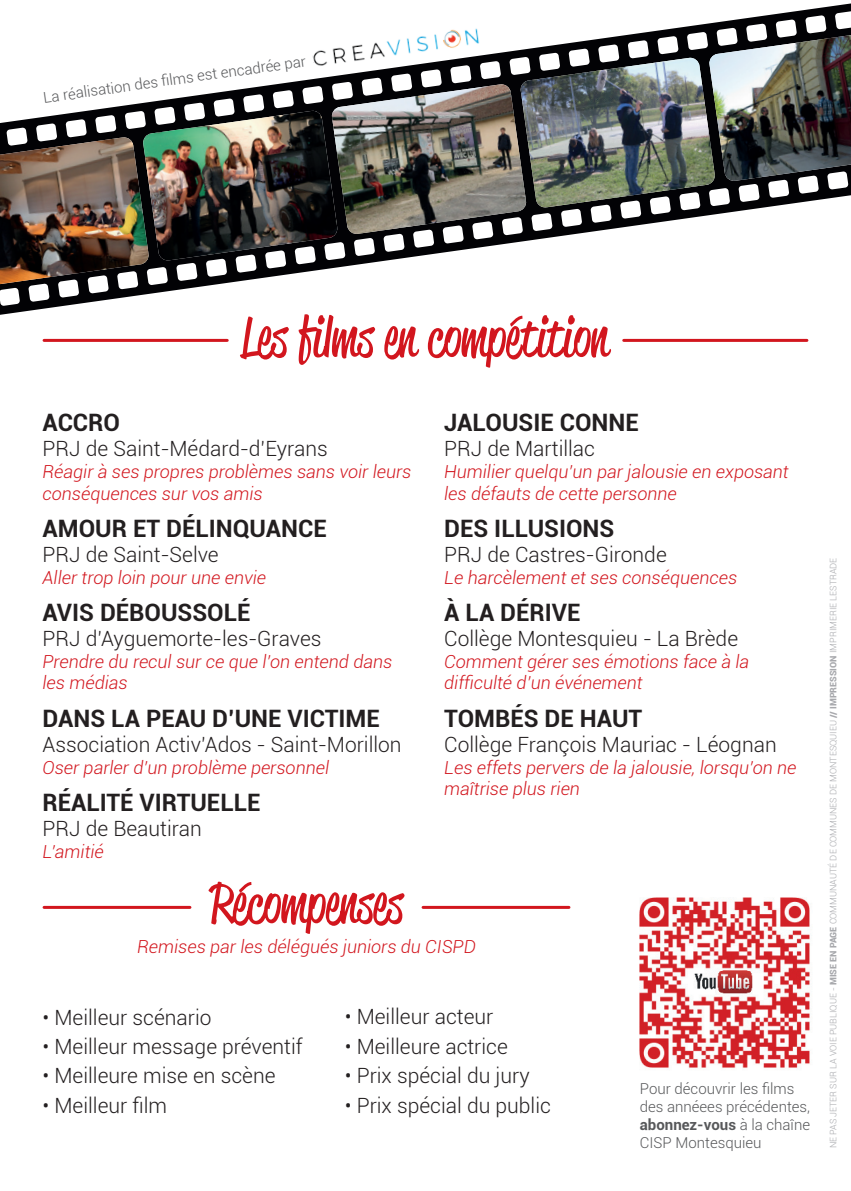
<style>
.page{position:relative;width:851px;height:1191px;background:#fff}
.page>*{position:absolute;margin:0;border:0;box-sizing:border-box;transform-origin:0 0}
.t1{font:700 24px "Roboto";color:#231f20}
.t2{font:300 21px "Roboto";color:#231f20}
.t3{font:italic 300 18px/21.6px "Roboto";color:#d2161e}
.t4{font:300 15px/18px "Roboto";color:#57585a}
.t5{font:300 9px "Roboto";color:#a8a9ad}
.s1{font-weight:700}
.s2{font-weight:900}
</style>
<div class="page">
<svg style="left:0;top:3px;width:850px;height:312px"></svg>
<img style="left:0;top:31px;width:850px;height:256px">
<img style="left:708px;top:35px;width:142px;height:146px">
<svg style="left:239px;top:314px;width:372px;height:54px"></svg>
<svg style="left:208px;top:881px;width:196px;height:53px"></svg>
<hr style="left:623px;top:339px;width:183px;height:3px;background:#d2161e">
<hr style="left:44px;top:339px;width:183px;height:3px;background:#d2161e">
<hr style="left:44px;top:906px;width:146px;height:3px;background:#d2161e">
<hr style="left:423px;top:906px;width:146px;height:3px;background:#d2161e">
<img style="left:639px;top:897px;width:171px;height:171px">
<img style="left:311px;top:23px;width:185px;height:48px">
<p class="t4" style="left:42px;top:88px;width:266px;rotate:-8deg">La réalisation des fi lms est encadrée par</p>
<h1 class="t1" style="left:43px;top:406px;width:79px">ACCRO</h1>
<p class="t2" style="left:43px;top:434px;width:287px">PRJ de Saint-Médard-d’Eyrans</p>
<p class="t3" style="left:43px;top:460px;width:370px">Réagir à ses propres problèmes sans voir leurs conséquences sur vos amis</p>
<h1 class="t1" style="left:43px;top:511px;width:285px">AMOUR ET DÉLINQUANCE</h1>
<p class="t2" style="left:43px;top:540px;width:178px">PRJ de Saint-Selve</p>
<p class="t3" style="left:43px;top:566px;width:225px">Aller trop loin pour une envie</p>
<h1 class="t1" style="left:43px;top:595px;width:209px">AVIS DÉBOUSSOLÉ</h1>
<p class="t2" style="left:43px;top:624px;width:280px">PRJ d’Ayguemorte-les-Graves</p>
<p class="t3" style="left:43px;top:650px;width:351px">Prendre du recul sur ce que l’on entend dans les médias</p>
<h1 class="t1" style="left:43px;top:701px;width:339px">DANS LA PEAU D’UNE VICTIME</h1>
<p class="t2" style="left:43px;top:730px;width:360px">Association Activ’Ados - Saint-Morillon</p>
<p class="t3" style="left:43px;top:756px;width:288px">Oser parler d’un problème personnel</p>
<h1 class="t1" style="left:43px;top:785px;width:219px">RÉALITÉ VIRTUELLE</h1>
<p class="t2" style="left:43px;top:814px;width:161px">PRJ de Beautiran</p>
<p class="t3" style="left:43px;top:840px;width:63px">L’amitié</p>
<h1 class="t1" style="left:444px;top:406px;width:196px">JALOUSIE CONNE</h1>
<p class="t2" style="left:444px;top:434px;width:152px">PRJ de Martillac</p>
<p class="t3" style="left:444px;top:460px;width:346px">Humilier quelqu’un par jalousie en exposant les défauts de cette personne</p>
<h1 class="t1" style="left:444px;top:511px;width:172px">DES ILLUSIONS</h1>
<p class="t2" style="left:444px;top:540px;width:224px">PRJ de Castres-Gironde</p>
<p class="t3" style="left:444px;top:566px;width:294px">Le harcèlement et ses conséquences</p>
<h1 class="t1" style="left:444px;top:595px;width:138px">À LA DÉRIVE</h1>
<p class="t2" style="left:444px;top:624px;width:295px">Collège Montesquieu - La Brède</p>
<p class="t3" style="left:444px;top:650px;width:306px">Comment gérer ses émotions face à la difficulté d’un événement</p>
<h1 class="t1" style="left:444px;top:701px;width:199px">TOMBÉS DE HAUT</h1>
<p class="t2" style="left:444px;top:730px;width:334px">Collège François Mauriac - Léognan</p>
<p class="t3" style="left:444px;top:756px;width:354px">Les effets pervers de la jalousie, lorsqu’on ne maîtrise plus rien</p>
<p class="t3" style="left:137px;top:935px;width:340px">Remises par les délégués juniors du CISPD</p>
<p class="t2" style="left:43px;top:1002px;width:170px">• Meilleur scénario</p>
<p class="t2" style="left:43px;top:1032px;width:261px">• Meilleur message préventif</p>
<p class="t2" style="left:43px;top:1061px;width:234px">• Meilleure mise en scène</p>
<p class="t2" style="left:43px;top:1090px;width:126px">• Meilleur film</p>
<p class="t2" style="left:345px;top:1002px;width:150px">• Meilleur acteur</p>
<p class="t2" style="left:345px;top:1032px;width:164px">• Meilleure actrice</p>
<p class="t2" style="left:345px;top:1061px;width:186px">• Prix spécial du jury</p>
<p class="t2" style="left:345px;top:1090px;width:208px">• Prix spécial du public</p>
<p class="t4" style="left:639px;top:1079px;width:172px">Pour découvrir les films des annéees précédentes, <span class="s1">abonnez-vous</span> à la chaîne<br>CISP Montesquieu</p>
<p class="t5" style="left:826px;top:1148px;width:592px;rotate:-90deg">NE PAS JETER SUR LA VOIE PUBLIQUE - <span class="s2">MISE EN PAGE</span> COMMUNAUTÉ DE COMMUNES DE MONTESQUIEU <span class="s2">// IMPRESSION</span> IMPRIMERIE LESTRADE</p>
</div>
